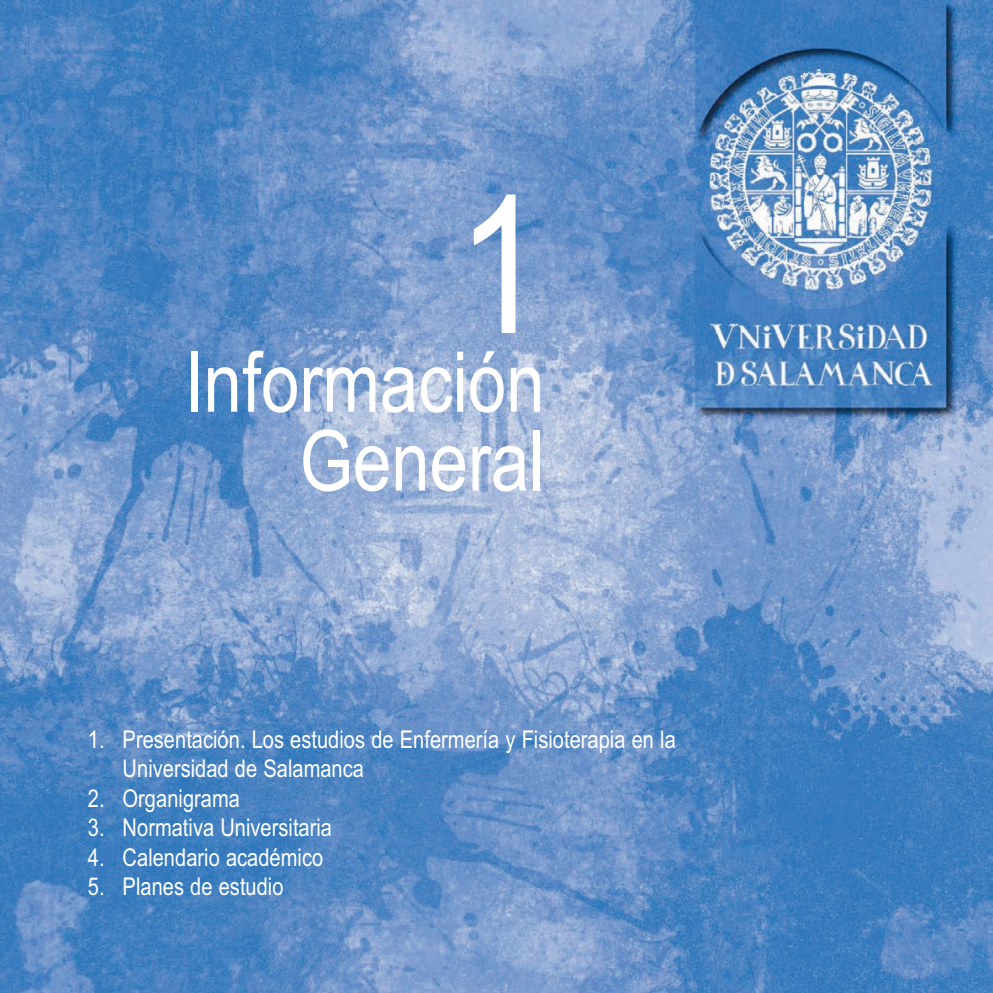
<style>
.page{position:relative;width:993px;height:993px;background:#fff}
.page>*{position:absolute;margin:0;border:0;box-sizing:border-box;transform-origin:0 0}
.t1{font:192.5px "Arial Narrow";color:#fff}
.t2{font:84px/78.8px "Arial Narrow";color:#fff;text-align:right}
.t3{font:24.5px/29.4px "Arial Narrow";color:#fff}
</style>
<div class="page">
<img style="left:0;top:0;width:992px;height:992px">
<h1 class="t1" style="left:456px;top:195px;width:89px">1</h1>
<h2 class="t2" style="left:184px;top:351px;width:361px">Información<br>General</h2>
<p class="t3" style="left:123px;top:726px;width:554px;text-indent:-35px">1. Presentación. Los estudios de Enfermería y Fisioterapia en la<br>Universidad de Salamanca</p>
<p class="t3" style="left:88px;top:785px;width:153px">2. Organigrama</p>
<p class="t3" style="left:88px;top:814px;width:246px">3. Normativa Universitaria</p>
<p class="t3" style="left:88px;top:844px;width:237px">4. Calendario académico</p>
<p class="t3" style="left:88px;top:873px;width:197px">5. Planes de estudio</p>
</div>
